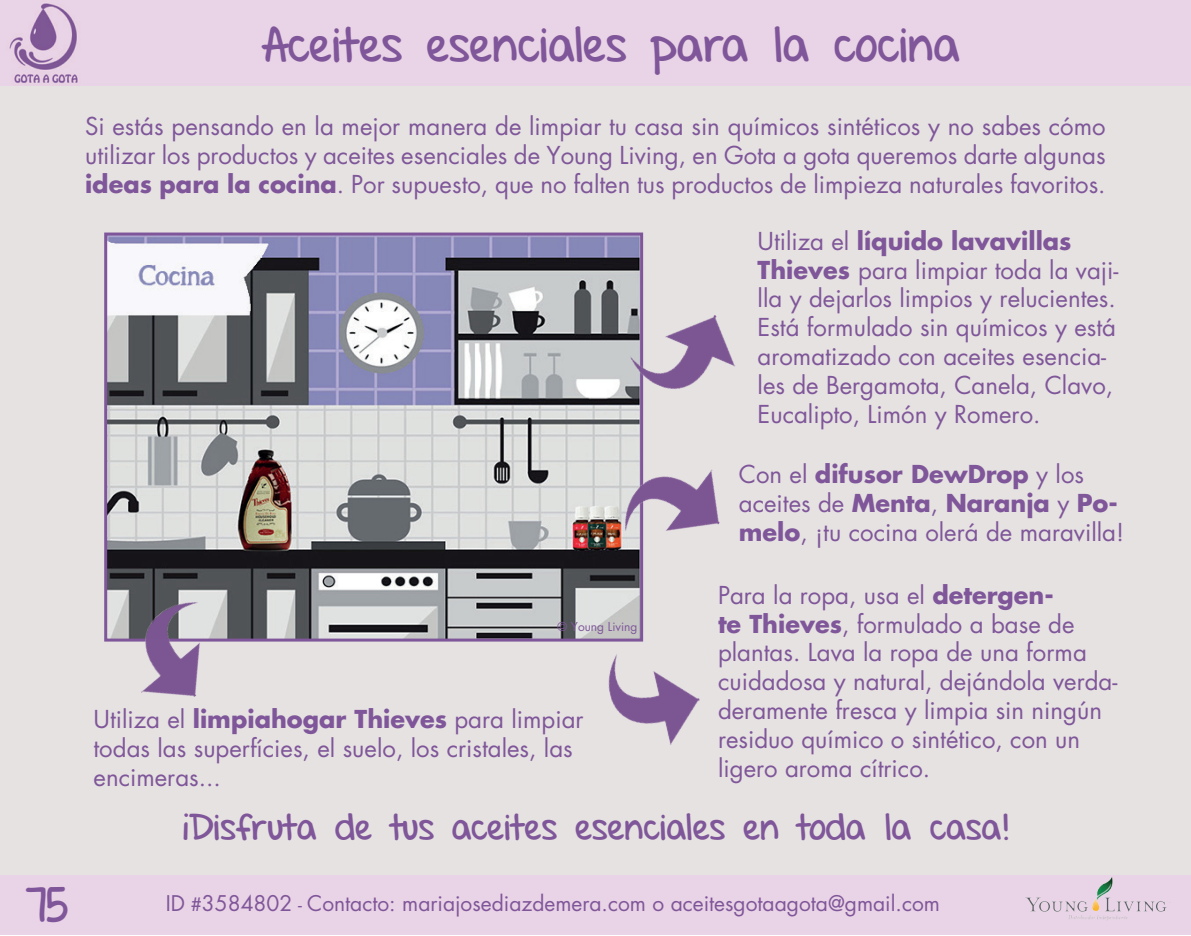
<style>
.page{position:relative;width:1191px;height:936px;background:#fff}
.page>*{position:absolute;margin:0;border:0;box-sizing:border-box;transform-origin:0 0}
.t1{font:48px "Set Firetothe Rain";color:#7f5699}
.t2{font:36px "Set Firetothe Rain";color:#7f5699}
.t3{font:24px/28.8px "Futura";color:#7f5699}
.t4{font:21px "Futura";color:#7f5699}
.t5{font:12px "Futura";color:#7f5699}
.s1{font-weight:700}
.s2{font-size:18px}
</style>
<div class="page">
<div style="left:0;top:875px;width:1191px;height:59px;background:#e9d3e6"></div>
<div style="left:89px;top:0;width:1102px;height:85px;background:#e9d3e6"></div>
<img style="left:0;top:0;width:89px;height:85px">
<img style="left:1025px;top:876px;width:145px;height:44px">
<img style="left:108px;top:236px;width:531px;height:401px">
<div style="left:104px;top:232px;width:539px;height:409px;border:3px solid #7f5699"></div>
<img style="left:105px;top:584px;width:138px;height:137px">
<img style="left:594px;top:637px;width:114px;height:120px">
<img style="left:620px;top:291px;width:130px;height:125px">
<img style="left:612px;top:440px;width:130px;height:133px">
<h1 class="t1" style="left:262px;top:17px;width:700px">Aceites esenciales para la cocina</h1>
<p class="t3" style="left:85px;top:112px;width:1022px;text-align:justify">Si estás pensando en la mejor manera de limpiar tu casa sin químicos sintéticos y no sabes cómo utilizar los productos y aceites esenciales de Young Living, en Gota a gota queremos darte algunas <span class="s1">ideas para la cocina</span>. Por supuesto, que no falten tus productos de limpieza naturales favoritos.</p>
<p class="t5" style="left:557px;top:618px;width:81px">© Young Living</p>
<p class="t3" style="left:94px;top:704px;width:491px">Utiliza el <span class="s1">limpiahogar Thieves</span> para limpiar todas las superfícies, el suelo, los cristales, las encimeras...</p>
<p class="t3" style="left:757px;top:226px;width:362px">Utiliza el <span class="s1">líquido lavavillas Thieves</span> para limpiar toda la vaji&shy;lla y dejarlos limpios y relucientes.<br>Está formulado sin químicos y está aromatizado con aceites esencia&shy;les de Bergamota, Canela, Clavo, Eucalipto, Limón y Romero.</p>
<p class="t3" style="left:739px;top:460px;width:387px">Con el <span class="s1">difusor DewDrop</span> y los aceites de <span class="s1">Menta</span>, <span class="s1">Naranja</span> y <span class="s1">Po&shy;melo</span>, ¡tu cocina olerá de maravilla!</p>
<p class="t3" style="left:718px;top:580px;width:401px">Para la ropa, usa el <span class="s1">detergen-<br>te Thieves</span>, formulado a base de plantas. Lava la ropa de una forma cuidadosa y natural, dejándola verda&shy;deramente fresca y limpia sin ningún residuo químico o sintético, con un ligero aroma cítrico.</p>
<h2 class="t2" style="left:182px;top:806px;width:828px">¡Disfruta de tus aceites esenciales en toda la casa!</h2>
<h1 class="t1" style="left:25px;top:876px;width:44px">75</h1>
<p class="t4" style="left:166px;top:888px;width:775px">ID <span class="s2">#</span>3584802 <span class="s2">-</span> Contacto: mariajosediazdemera.com o aceitesgotaagota@gmail.com</p>
</div>
